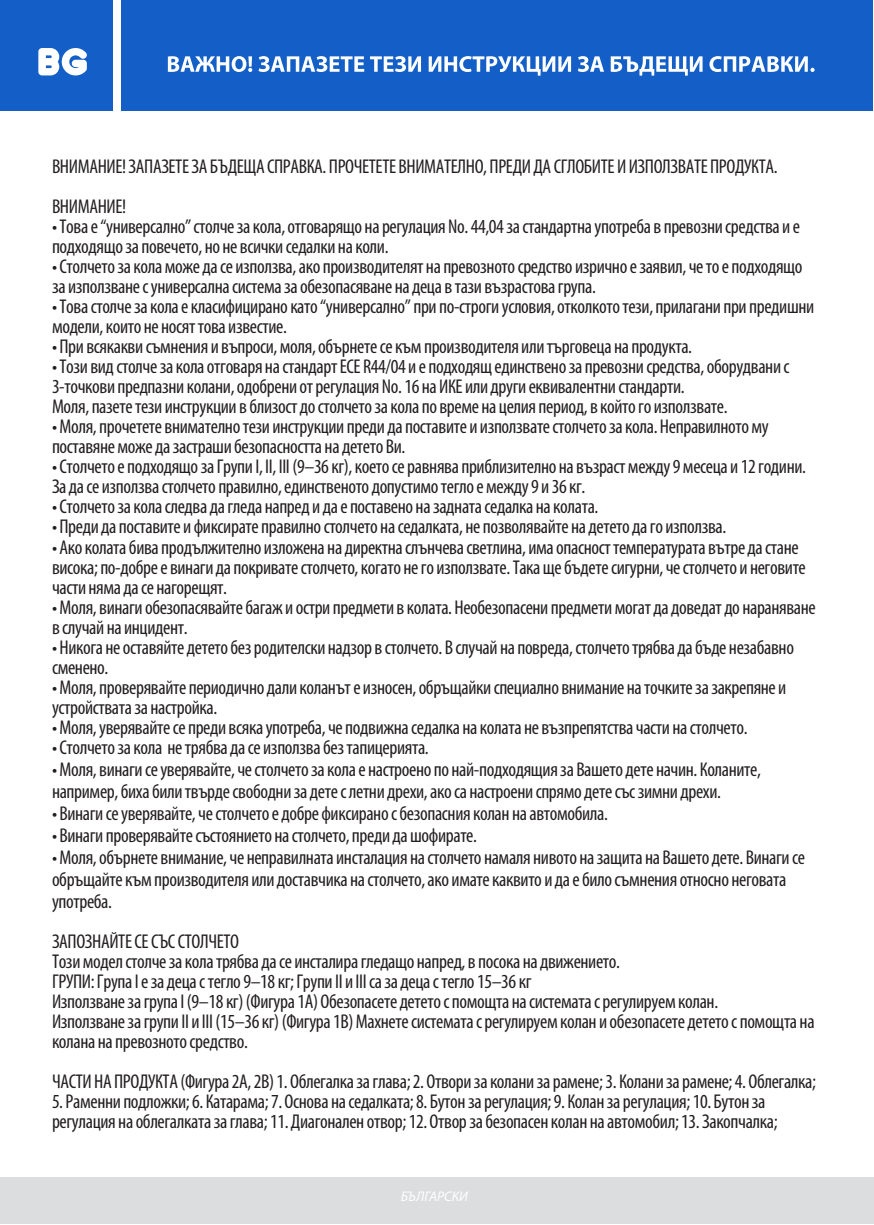
<style>
.page{position:relative;width:874px;height:1225px;background:#fff}
.page>*{position:absolute;margin:0;border:0;box-sizing:border-box;transform-origin:0 0}
.t1{font:condensed 20px/20px "Myriad Pro";letter-spacing:-.02em;color:#231f20}
.t2{font:italic 700 14.8px "Myriad Pro";color:#fff}
.t3{font:italic 14px "Myriad Pro";color:#fff}
</style>
<div class="page">
<div style="left:0;top:1177px;width:873px;height:47px;background:#dcdddf"></div>
<div style="left:121px;top:0;width:751px;height:110px;background:#145fc7"></div>
<div style="left:0;top:0;width:112px;height:110px;background:#145fc7"></div>
<svg style="left:168px;top:56px;width:84px;height:16px"></svg>
<svg style="left:258px;top:56px;width:106px;height:16px"></svg>
<svg style="left:370px;top:56px;width:51px;height:16px"></svg>
<svg style="left:428px;top:56px;width:142px;height:20px"></svg>
<svg style="left:578px;top:56px;width:25px;height:16px"></svg>
<svg style="left:610px;top:56px;width:92px;height:20px"></svg>
<svg style="left:709px;top:56px;width:105px;height:16px"></svg>
<svg style="left:38px;top:48px;width:49px;height:27px"></svg>
<p class="t1" style="left:52px;top:146px;width:726px;line-height:40px">ВНИМАНИЕ! ЗАПАЗЕТЕ ЗА БЪДЕЩА СПРАВКА. ПРОЧЕТЕТЕ ВНИМАТЕЛНО, ПРЕДИ ДА СГЛОБИТЕ И ИЗПОЛЗВАТЕ ПРОДУКТА.<br>ВНИМАНИЕ!</p>
<p class="t1" style="left:52px;top:216px;width:749px">• Това е “универсално” столче за кола, отговарящо на регулация No. 44,04 за стандартна употреба в превозни средства и е подходящо за повечето, но не всички седалки на коли.</p>
<p class="t1" style="left:52px;top:256px;width:751px">• Столчето за кола може да се използва, ако производителят на превозното средство изрично е заявил, че то е подходящо за използване с универсална система за обезопасяване на деца в тази възрастова група.</p>
<p class="t1" style="left:52px;top:296px;width:763px">• Това столче за кола е класифицирано като “универсално” при по-строги условия, отколкото тези, прилагани при предишни модели, които не носят това известие.</p>
<p class="t1" style="left:52px;top:336px;width:641px">• При всякакви съмнения и въпроси, моля, обърнете се към производителя или търговеца на продукта.</p>
<p class="t1" style="left:52px;top:356px;width:738px">• Този вид столче за кола отговаря на стандарт ECE R44/04 и е подходящ единствено за превозни средства, оборудвани с<br>3-точкови предпазни колани, одобрени от регулация No. 16 на ИКЕ или други еквивалентни стандарти.<br>Моля, пазете тези инструкции в близост до столчето за кола по време на целия период, в който го използвате.</p>
<p class="t1" style="left:52px;top:416px;width:718px">• Моля, прочетете внимателно тези инструкции преди да поставите и използвате столчето за кола. Неправилното му поставяне може да застраши безопасността на детето Ви.</p>
<p class="t1" style="left:52px;top:456px;width:755px">• Столчето е подходящо за Групи I, II, III (9–36 кг), което се равнява приблизително на възраст между 9 месеца и 12 години.<br>За да се използва столчето правилно, единственото допустимо тегло е между 9 и 36 кг.</p>
<p class="t1" style="left:52px;top:496px;width:547px">• Столчето за кола следва да гледа напред и да е поставено на задната седалка на колата.</p>
<p class="t1" style="left:52px;top:516px;width:675px">• Преди да поставите и фиксирате правилно столчето на седалката, не позволявайте на детето да го използва.</p>
<p class="t1" style="left:52px;top:536px;width:755px">• Ако колата бива продължително изложена на директна слънчева светлина, има опасност температурата вътре да стане висока; по-добре е винаги да покривате столчето, когато не го използвате. Така ще бъдете сигурни, че столчето и неговите части няма да се нагорещят.</p>
<p class="t1" style="left:52px;top:596px;width:765px">• Моля, винаги обезопасявайте багаж и остри предмети в колата. Необезопасени предмети могат да доведат до нараняване в случай на инцидент.</p>
<p class="t1" style="left:52px;top:636px;width:743px">• Никога не оставяйте детето без родителски надзор в столчето. В случай на повреда, столчето трябва да бъде незабавно сменено.</p>
<p class="t1" style="left:52px;top:676px;width:735px">• Моля, проверявайте периодично дали коланът е износен, обръщайки специално внимание на точките за закрепяне и устройствата за настройка.</p>
<p class="t1" style="left:52px;top:716px;width:696px">• Моля, уверявайте се преди всяка употреба, че подвижна седалка на колата не възпрепятства части на столчето.</p>
<p class="t1" style="left:52px;top:736px;width:378px">• Столчето за кола не трябва да се използва без тапицерията.</p>
<p class="t1" style="left:52px;top:757px;width:710px;line-height:22px">• Моля, винаги се уверявайте, че столчето за кола е настроено по най-подходящия за Вашето дете начин. Коланите, например, биха били твърде свободни за дете с летни дрехи, ако са настроени спрямо дете със зимни дрехи.</p>
<p class="t1" style="left:52px;top:802px;width:557px">• Винаги се уверявайте, че столчето е добре фиксирано с безопасния колан на автомобила.</p>
<p class="t1" style="left:52px;top:824px;width:426px">• Винаги проверявайте състоянието на столчето, преди да шофирате.</p>
<p class="t1" style="left:52px;top:845px;width:754px;line-height:22px">• Моля, обърнете внимание, че неправилната инсталация на столчето намаля нивото на защита на Вашето дете. Винаги се обръщайте към производителя или доставчика на столчето, ако имате каквито и да е било съмнения относно неговата употреба.</p>
<p class="t1" style="left:52px;top:930px;width:763px">ЗАПОЗНАЙТЕ СЕ СЪС СТОЛЧЕТО<br>Този модел столче за кола трябва да се инсталира гледащо напред, в посока на движението.<br>ГРУПИ: Група I е за деца с тегло 9–18 кг; Групи II и III са за деца с тегло 15–36 кг<br>Използване за група I (9–18 кг) (Фигура 1A) Обезопасете детето с помощта на системата с регулируем колан.<br>Използване за групи II и III (15–36 кг) (Фигура 1B) Махнете системата с регулируем колан и обезопасете детето с помощта на колана на превозното средство.</p>
<p class="t1" style="left:52px;top:1070px;width:765px">ЧАСТИ НА ПРОДУКТА (Фигура 2A, 2B) 1. Облегалка за глава; 2. Отвори за колани за рамене; 3. Колани за рамене; 4. Облегалка;</p>
<p class="t1" style="left:52px;top:1090px;width:726px">5. Раменни подложки; 6. Катарама; 7. Основа на седалката; 8. Бутон за регулация; 9. Колан за регулация; 10. Бутон за регулация на облегалката за глава; 11. Диагонален отвор; 12. Отвор за безопасен колан на автомобил; 13. Закопчалка;</p>
<p class="t2" style="left:396px;top:1182px;width:79px">БЪЛГАРСКИ</p>
<p class="t3" style="left:400px;top:1187px;width:69px">БЪЛГАРСКИ</p>
</div>
